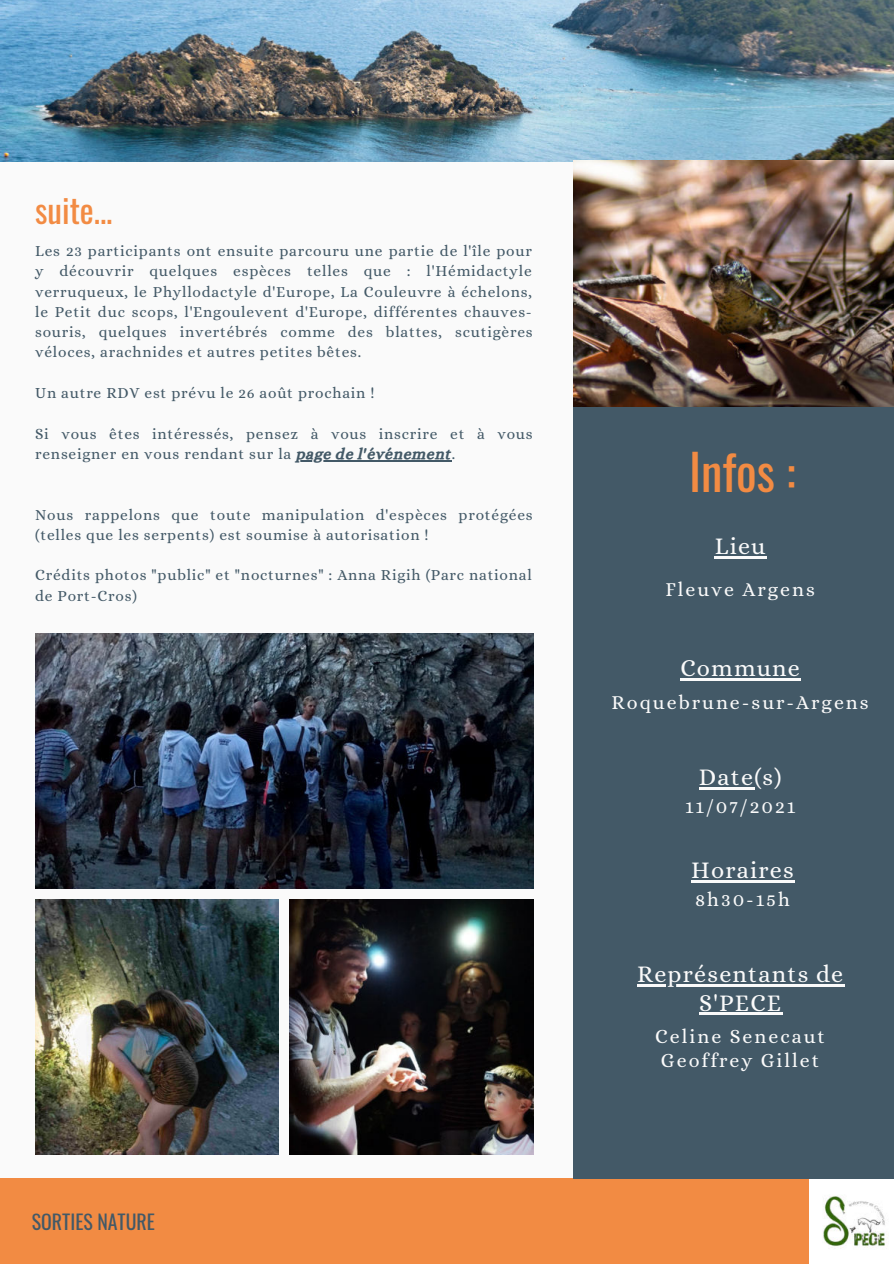
<style>
.page{position:relative;width:894px;height:1264px;background:#fff}
.page>*{position:absolute;margin:0;border:0;box-sizing:border-box;transform-origin:0 0}
.t1{font:48.6px "Oswald";color:#f28b43}
.t2{font:33.15px "Oswald";color:#f28b43}
.t3{font:24px/28.2px "Alice";letter-spacing:.05em;color:#fafafa;text-align:center}
.t4{font:19.8px/23.7px "Alice";letter-spacing:.1em;color:#fafafa}
.t5{font:19.8px "Oswald";color:#435967}
.t6{font:15.45px/20.2px "Alice";letter-spacing:.05em;color:#435967}
.s1{font-family:"CA Generated"}
</style>
<div class="page">
<div style="left:0;top:0;width:893px;height:1263px;background:#fafafa"></div>
<img style="left:0;top:0;width:893px;height:162px">
<img style="left:573px;top:161px;width:320px;height:246px">
<div style="left:0;top:1178px;width:893px;height:85px;background:#f28b43"></div>
<img style="left:809px;top:1178px;width:84px;height:85px">
<hr style="left:296px;top:460px;width:156px;height:1px;background:#435967">
<div style="left:573px;top:407px;width:320px;height:771px;background:#435967"></div>
<hr style="left:714px;top:556px;width:52px;height:2px;background:#fafafa">
<hr style="left:680px;top:678px;width:120px;height:2px;background:#fafafa">
<hr style="left:698px;top:787px;width:56px;height:2px;background:#fafafa">
<hr style="left:636px;top:984px;width:208px;height:2px;background:#fafafa">
<hr style="left:699px;top:1012px;width:83px;height:3px;background:#fafafa">
<hr style="left:691px;top:880px;width:103px;height:2px;background:#fafafa">
<img style="left:35px;top:634px;width:498px;height:254px">
<img style="left:35px;top:899px;width:243px;height:255px">
<img style="left:290px;top:899px;width:243px;height:255px">
<h2 class="t2" style="left:35px;top:181px;width:79px">suite...</h2>
<p class="t6" style="left:35px;top:242px;width:499px;text-align:justify">Les 23 participants ont ensuite parcouru une partie de l'île pour y découvrir quelques espèces telles que : l'Hémidactyle verruqueux, le Phyllodactyle d'Europe, La Couleuvre à échelons, le Petit duc scops, l'Engoulevent d'Europe, différentes chauves&shy;souris, quelques invertébrés comme des blattes, scutigères véloces, arachnides et autres petites bêtes.</p>
<p class="t6" style="left:35px;top:383px;width:341px">Un autre RDV est prévu le 26 août prochain !</p>
<p class="t6" style="left:35px;top:424px;width:499px">Si vous êtes intéressés, pensez à vous inscrire et à vous renseigner en vous rendant sur la <span class="s1">page de l'événement</span>.</p>
<p class="t6" style="left:35px;top:505px;width:499px">Nous rappelons que toute manipulation d'espèces protégées (telles que les serpents) est soumise à autorisation !</p>
<p class="t6" style="left:35px;top:566px;width:498px">Crédits photos "public" et "nocturnes" : Anna Rigih (Parc national de Port-Cros)</p>
<p class="t5" style="left:32px;top:1204px;width:125px">SORTIES NATURE</p>
<h1 class="t1" style="left:688px;top:429px;width:108px">Infos :</h1>
<h3 class="t3" style="left:714px;top:533px;width:52px">Lieu</h3>
<p class="t4" style="left:665px;top:578px;width:151px">Fleuve Argens</p>
<h3 class="t3" style="left:680px;top:655px;width:121px">Commune</h3>
<p class="t4" style="left:611px;top:691px;width:258px">Roquebrune-sur-Argens</p>
<h3 class="t3" style="left:698px;top:764px;width:84px">Date(s)</h3>
<p class="t4" style="left:684px;top:796px;width:112px">11/07/2021</p>
<h3 class="t3" style="left:691px;top:857px;width:104px">Horaires</h3>
<p class="t4" style="left:695px;top:889px;width:96px">8h30-15h</p>
<h3 class="t3" style="left:636px;top:961px;width:208px">Représentants de<br>S'PECE</h3>
<p class="t4" style="left:655px;top:1025px;width:171px">Celine Senecaut<br>Geoffrey Gillet</p>
</div>
